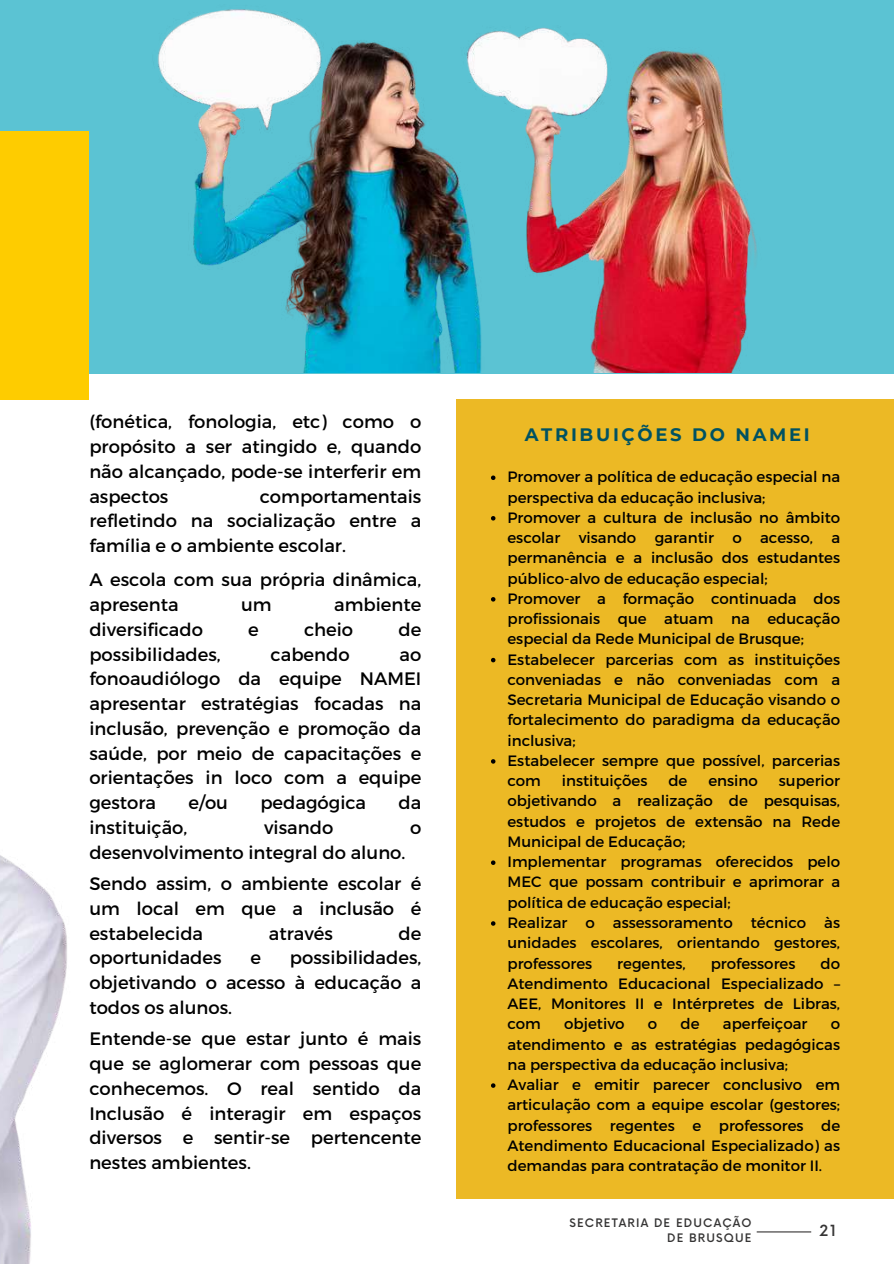
<style>
.page{position:relative;width:894px;height:1264px;background:#fff}
.page>*{position:absolute;margin:0;border:0;box-sizing:border-box;transform-origin:0 0}
.t1{font:18px/24.8px "Montserrat";color:#000;text-align:justify}
.t2{font:700 18px "Montserrat";letter-spacing:.15em;color:#005262}
.t3{font:15px/20.2px "Montserrat";color:#000}
.t4{font:500 15px "Now";color:#363535}
.t5{font:500 11.4px/15.3px "Now";letter-spacing:.1em;color:#363535;text-align:right}
</style>
<div class="page">
<div style="left:0;top:0;width:893px;height:374px;background:#5bc3d3"></div>
<div style="left:0;top:131px;width:89px;height:268px;background:#fecc00"></div>
<img style="left:157px;top:9px;width:600px;height:364px">
<div style="left:456px;top:399px;width:437px;height:799px;background:#ecb925"></div>
<svg style="left:491px;top:475px;width:4px;height:5px"></svg>
<svg style="left:491px;top:516px;width:4px;height:4px"></svg>
<svg style="left:491px;top:597px;width:4px;height:4px"></svg>
<svg style="left:491px;top:658px;width:4px;height:4px"></svg>
<svg style="left:491px;top:759px;width:4px;height:4px"></svg>
<svg style="left:491px;top:860px;width:4px;height:5px"></svg>
<svg style="left:491px;top:921px;width:4px;height:4px"></svg>
<svg style="left:491px;top:1083px;width:4px;height:4px"></svg>
<hr style="left:756px;top:1231px;width:55px;height:1px;background:#363535">
<img style="left:0;top:855px;width:67px;height:408px">
<p class="t1" style="left:89px;top:408px;width:333px">(fonética, fonologia, etc) como o propósito a ser atingido e, quando não alcançado, pode-se interferir em aspectos</p>
<p class="t1" style="left:89px;top:483px;width:333px;text-indent:170px">comportamentais refletindo na socialização entre a família e o ambiente escolar.</p>
<p class="t1" style="left:89px;top:566px;width:333px">A escola com sua própria dinâmica, apresenta</p>
<p class="t1" style="left:241px;top:591px;width:32px">um</p>
<p class="t1" style="left:334px;top:591px;width:89px">ambiente</p>
<p class="t1" style="left:89px;top:616px;width:115px">diversificado</p>
<p class="t1" style="left:248px;top:616px;width:12px">e</p>
<p class="t1" style="left:304px;top:616px;width:51px">cheio</p>
<p class="t1" style="left:398px;top:616px;width:24px">de</p>
<p class="t1" style="left:89px;top:641px;width:133px">possibilidades,</p>
<p class="t1" style="left:270px;top:641px;width:80px">cabendo</p>
<p class="t1" style="left:89px;top:641px;width:333px;text-indent:310px">ao fonoaudiólogo da equipe NAMEI apresentar estratégias focadas na inclusão, prevenção e promoção da saúde, por meio de capacitações e orientações in loco com a equipe gestora</p>
<p class="t1" style="left:188px;top:789px;width:41px">e/ou</p>
<p class="t1" style="left:260px;top:789px;width:107px">pedagógica</p>
<p class="t1" style="left:398px;top:789px;width:24px">da</p>
<p class="t1" style="left:89px;top:814px;width:99px">instituição,</p>
<p class="t1" style="left:264px;top:814px;width:71px">visando</p>
<p class="t1" style="left:410px;top:814px;width:13px">o</p>
<p class="t1" style="left:89px;top:835px;width:333px;line-height:31.3px">desenvolvimento integral do aluno.<br>Sendo assim, o ambiente escolar é</p>
<p class="t1" style="left:89px;top:895px;width:333px">um local em que a inclusão é estabelecida</p>
<p class="t1" style="left:269px;top:920px;width:66px">através</p>
<p class="t1" style="left:398px;top:920px;width:24px">de</p>
<p class="t1" style="left:89px;top:944px;width:333px;text-indent:200px">possibilidades, objetivando o acesso à educação a todos os alunos.</p>
<p class="t1" style="left:89px;top:944px;width:134px">oportunidades</p>
<p class="t1" style="left:250px;top:944px;width:12px">e</p>
<p class="t1" style="left:89px;top:1025px;width:333px">Entende-se que estar junto é mais que se aglomerar com pessoas que conhecemos. O real sentido da Inclusão é interagir em espaços diversos e sentir-se pertencente nestes ambientes.</p>
<p class="t2" style="left:524px;top:424px;width:286px">ATRIBUIÇÕES DO NAMEI</p>
<p class="t3" style="left:507px;top:466px;width:334px">Promover a política de educação especial na perspectiva da educação inclusiva; Promover a cultura de inclusão no âmbito escolar visando garantir o acesso, a permanência e a inclusão dos estudantes público-alvo de educação especial; Promover a formação continuada dos profissionais que atuam na educação especial da Rede Municipal de Brusque; Estabelecer parcerias com as instituições conveniadas e não conveniadas com a Secretaria Municipal de Educação visando o fortalecimento do paradigma da educação inclusiva;<br>Estabelecer sempre que possível, parcerias com</p>
<p class="t3" style="left:561px;top:770px;width:87px">instituições</p>
<p class="t3" style="left:668px;top:770px;width:21px">de</p>
<p class="t3" style="left:708px;top:770px;width:51px">ensino</p>
<p class="t3" style="left:507px;top:770px;width:334px;text-indent:271px">superior objetivando a realização de pesquisas, estudos e projetos de extensão na Rede<br>Municipal de Educação;<br>Implementar programas oferecidos pelo<br>MEC que possam contribuir e aprimorar a política de educação especial;<br>Realizar o assessoramento técnico às unidades escolares, orientando gestores, professores</p>
<p class="t3" style="left:617px;top:952px;width:70px">regentes,</p>
<p class="t3" style="left:710px;top:952px;width:86px">professores</p>
<p class="t3" style="left:507px;top:952px;width:334px;text-align:justify;text-indent:313px">do Atendimento Educacional Especializado – AEE, Monitores II e Intérpretes de Libras, com</p>
<p class="t3" style="left:564px;top:1013px;width:62px">objetivo</p>
<p class="t3" style="left:647px;top:1013px;width:11px">o</p>
<p class="t3" style="left:680px;top:1013px;width:21px">de</p>
<p class="t3" style="left:722px;top:1013px;width:86px">aperfeiçoar</p>
<p class="t3" style="left:507px;top:1013px;width:334px;text-indent:323px">o atendimento e as estratégias pedagógicas na perspectiva da educação inclusiva; Avaliar e emitir parecer conclusivo em articulação com a equipe escolar (gestores; professores regentes e professores de Atendimento Educacional Especializado) as demandas para contratação de monitor II.</p>
<p class="t5" style="left:569px;top:1215px;width:184px">SECRETARIA DE EDUCAÇÃO<br>DE BRUSQUE</p>
<p class="t4" style="left:819px;top:1222px;width:18px">21</p>
</div>
